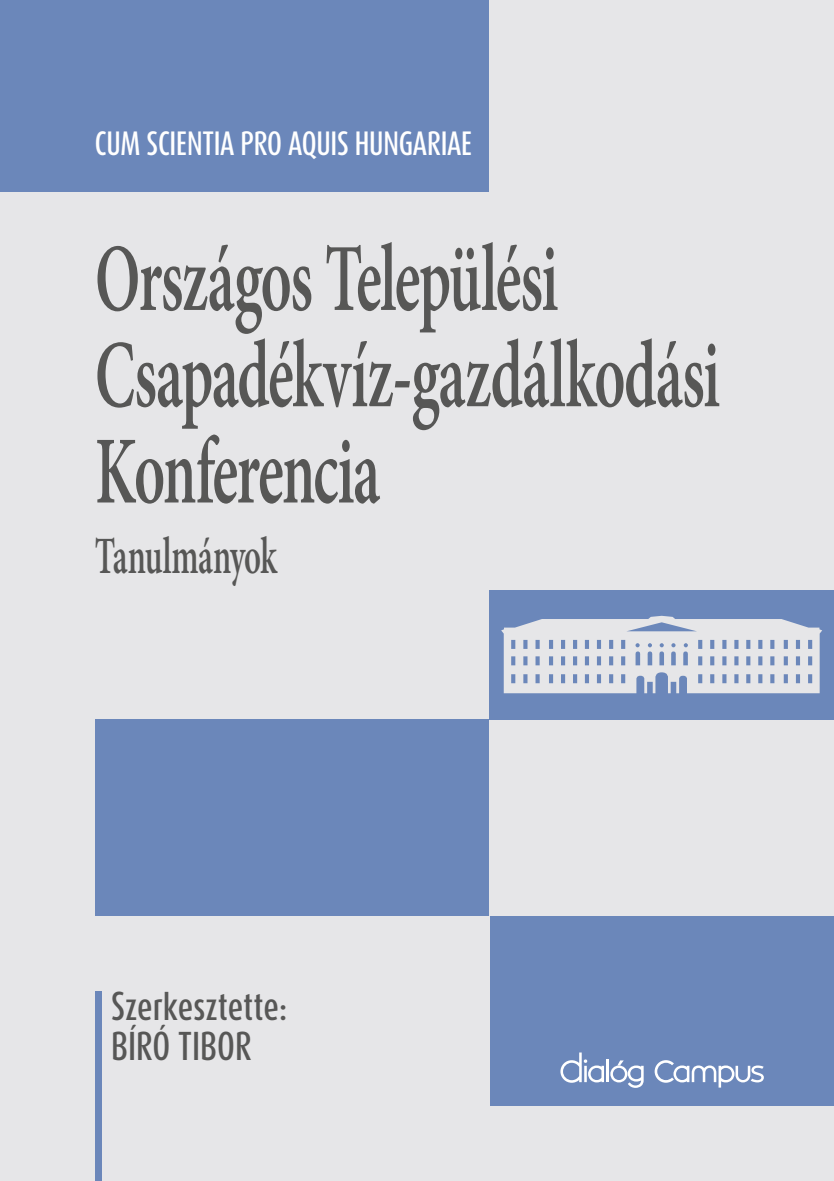
<style>
.page{position:relative;width:834px;height:1181px;background:#fff}
.page>*{position:absolute;margin:0;border:0;box-sizing:border-box;transform-origin:0 0}
.t1{font:600 96.25px/96.2px "Minion Pro";letter-spacing:-.025em;color:#575756;scale:.62 1}
.t2{font:600 52.5px "Minion Pro";letter-spacing:-.02em;color:#575756;scale:.62 1}
.t3{font:500 33.43px/40.2px "Dax Compact";color:#575756}
.t4{font:500 28px "Dax Compact";letter-spacing:-.01em;color:#fff}
</style>
<div class="page">
<div style="left:0;top:0;width:833px;height:1181px;background:#e6e6e8"></div>
<div style="left:490px;top:916px;width:343px;height:189px;background:#6b87ba"></div>
<div style="left:489px;top:590px;width:344px;height:129px;background:#6b87ba"></div>
<div style="left:0;top:0;width:489px;height:191px;background:#6b87ba"></div>
<div style="left:95px;top:719px;width:394px;height:196px;background:#6b87ba"></div>
<div style="left:95px;top:991px;width:7px;height:190px;background:#6b87ba"></div>
<svg style="left:501px;top:616px;width:321px;height:77px"></svg>
<hr style="left:606px;top:1059px;width:3px;height:23px;background:#fff">
<svg style="left:610px;top:1060px;width:33px;height:28px"></svg>
<svg style="left:560px;top:1052px;width:44px;height:30px"></svg>
<svg style="left:654px;top:1060px;width:109px;height:27px"></svg>
<p class="t4" style="left:95px;top:125px;width:379px">CUM SCIENTIA PRO AQUIS HUNGARIAE</p>
<p class="t1" style="left:95px;top:230px;width:1009px">Országos Települési<br>Csapadékvíz-gazdálkodási<br>Konferencia</p>
<p class="t2" style="left:95px;top:519px;width:295px">Tanulmányok</p>
<p class="t3" style="left:111px;top:985px;width:177px">Szerkesztette:<br>BÍRÓ TIBOR</p>
</div>
